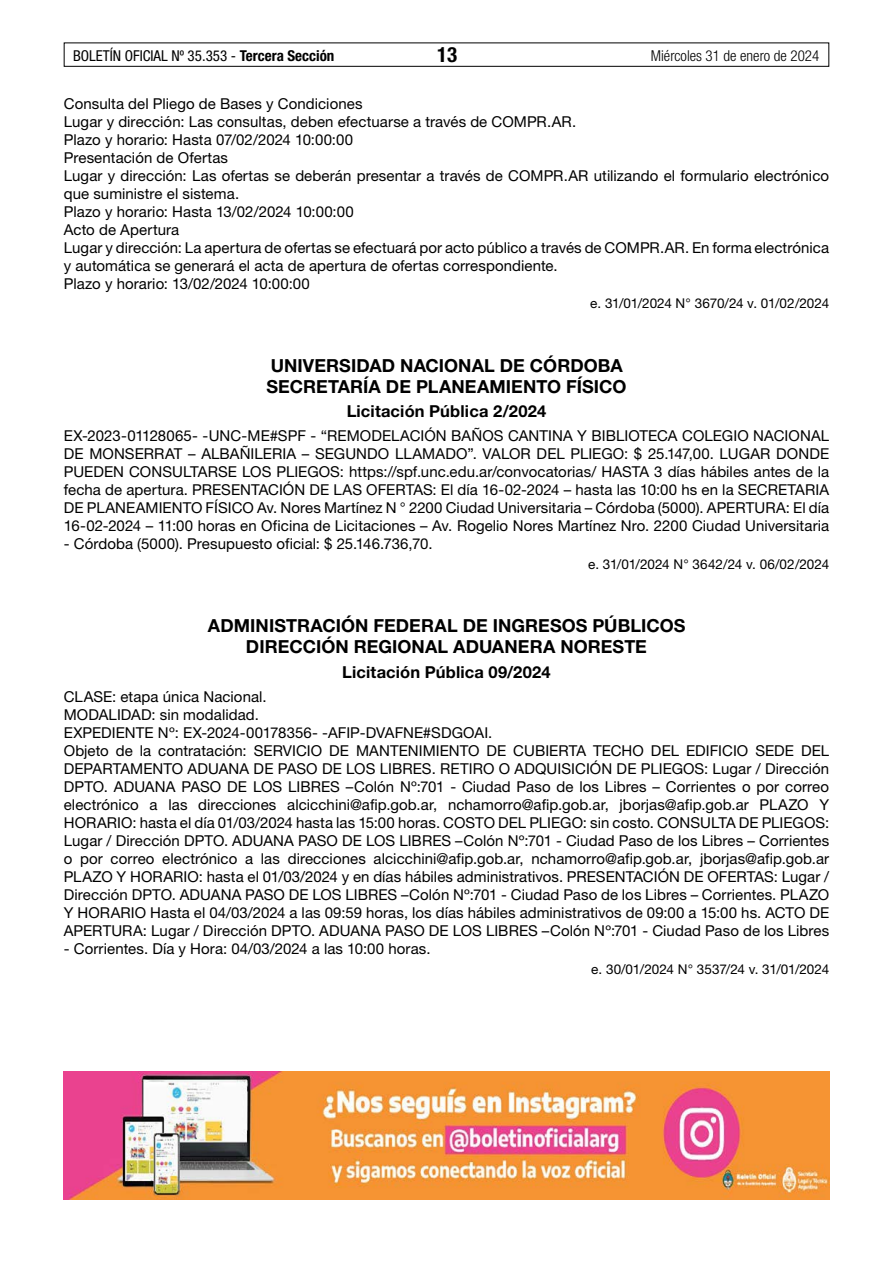
<style>
.page{position:relative;width:893px;height:1263px;background:#fff}
.page>*{position:absolute;margin:0;border:0;box-sizing:border-box;transform-origin:0 0}
.t1{font:700 condensed 21px "Helvetica Neue LT Std";color:#000}
.t2{font:700 18px/21px "Helvetica Neue LT Std";letter-spacing:.005em;color:#000}
.t3{font:700 16.5px "Helvetica Neue LT Std";letter-spacing:.01em;color:#000}
.t4{font:15px/18px "Helvetica Neue LT Std";letter-spacing:.005em;color:#000}
.t5{font:condensed 15px "Helvetica Neue LT Std";color:#000}
.t6{font:300 condensed 15px "Helvetica Neue LT Std";color:#000}
.t7{font:13.5px "Helvetica Neue LT Std";letter-spacing:-.005em;color:#000}
.s1{font-weight:700}
.s2{color:#fff}
</style>
<div class="page">
<div style="left:64px;top:43px;width:765px;height:24px;border:1px solid #000"></div>
<img style="left:64px;top:1072px;width:765px;height:127px">
<p class="t5" style="left:73px;top:47px;width:263px">BOLETÍN OFICIAL Nº 35.353 - <span class="s1">Tercera Sección</span></p>
<h1 class="t1" style="left:437px;top:42px;width:22px">13</h1>
<p class="t6" style="left:651px;top:47px;width:170px">Miércoles 31 de enero de 2024</p>
<p class="t4" style="left:64px;top:94px;width:767px">Consulta del Pliego de Bases y Condiciones<br>Lugar y dirección: Las consultas, deben efectuarse a través de COMPR.AR.<br>Plazo y horario: Hasta 07/02/2024 10:00:00<br>Presentación de Ofertas<br>Lugar y dirección: Las ofertas se deberán presentar a través de COMPR.AR utilizando el formulario electrónico que suministre el sistema.<br>Plazo y horario: Hasta 13/02/2024 10:00:00<br>Acto de Apertura<br>Lugar y dirección: La apertura de ofertas se efectuará por acto público a través de COMPR.AR. En forma electrónica y automática se generará el acta de apertura de ofertas correspondiente.<br>Plazo y horario: 13/02/2024 10:00:00</p>
<p class="t7" style="left:590px;top:295px;width:240px">e. 31/01/2024 N° 3670/24 v. 01/02/2024</p>
<p class="t2" style="left:266px;top:354px;width:370px">UNIVERSIDAD NACIONAL DE CÓRDOBA <span class="s2">-<br></span>SECRETARÍA DE PLANEAMIENTO FÍSICO</p>
<p class="t3" style="left:347px;top:401px;width:201px">Licitación Pública 2/2024</p>
<p class="t4" style="left:64px;top:427px;width:767px;text-align:justify">EX-2023-01128065- -UNC-ME#SPF - “REMODELACIÓN BAÑOS CANTINA Y BIBLIOTECA COLEGIO NACIONAL DE MONSERRAT – ALBAÑILERIA – SEGUNDO LLAMADO”. VALOR DEL PLIEGO: $ 25.147,00. LUGAR DONDE PUEDEN CONSULTARSE LOS PLIEGOS: https://spf.unc.edu.ar/convocatorias/ HASTA 3 días hábiles antes de la fecha de apertura. PRESENTACIÓN DE LAS OFERTAS: El día 16-02-2024 – hasta las 10:00 hs en la SECRETARIA DE PLANEAMIENTO FÍSICO Av. Nores Martínez N ° 2200 Ciudad Universitaria – Córdoba (5000). APERTURA: El día 16-02-2024 – 11:00 horas en Oficina de Licitaciones – Av. Rogelio Nores Martínez Nro. 2200 Ciudad Universitaria</p>
<p class="t4" style="left:64px;top:535px;width:370px">- Córdoba (5000). Presupuesto oficial: $ 25.146.736,70.</p>
<p class="t7" style="left:588px;top:556px;width:243px">e. 31/01/2024 N° 3642/24 v. 06/02/2024</p>
<p class="t2" style="left:246px;top:615px;width:453px;text-indent:-38px">ADMINISTRACIÓN FEDERAL DE INGRESOS PÚBLICOS <span class="s2">-<br></span>DIRECCIÓN REGIONAL ADUANERA NORESTE</p>
<p class="t3" style="left:342px;top:662px;width:210px">Licitación Pública 09/2024</p>
<p class="t4" style="left:64px;top:688px;width:767px">CLASE: etapa única Nacional.<br>MODALIDAD: sin modalidad.<br>EXPEDIENTE Nº: EX-2024-00178356- -AFIP-DVAFNE#SDGOAI.<br>Objeto de la contratación: SERVICIO DE MANTENIMIENTO DE CUBIERTA TECHO DEL EDIFICIO SEDE DEL DEPARTAMENTO ADUANA DE PASO DE LOS LIBRES. RETIRO O ADQUISICIÓN DE PLIEGOS: Lugar / Dirección DPTO. ADUANA PASO DE LOS LIBRES –Colón Nº:701 - Ciudad Paso de los Libres – Corrientes o por correo electrónico a las direcciones alcicchini@afip.gob.ar, nchamorro@afip.gob.ar, jborjas@afip.gob.ar PLAZO Y HORARIO: hasta el día 01/03/2024 hasta las 15:00 horas. COSTO DEL PLIEGO: sin costo. CONSULTA DE PLIEGOS:<br>Lugar / Dirección DPTO. ADUANA PASO DE LOS LIBRES –Colón Nº:701 - Ciudad Paso de los Libres – Corrientes o por correo electrónico a las direcciones alcicchini@afip.gob.ar, nchamorro@afip.gob.ar, jborjas@afip.gob.ar PLAZO Y HORARIO: hasta el 01/03/2024 y en días hábiles administrativos. PRESENTACIÓN DE OFERTAS: Lugar / Dirección DPTO. ADUANA PASO DE LOS LIBRES –Colón Nº:701 - Ciudad Paso de los Libres – Corrientes. PLAZO Y HORARIO Hasta el 04/03/2024 a las 09:59 horas, los días hábiles administrativos de 09:00 a 15:00 hs. ACTO DE APERTURA: Lugar / Dirección DPTO. ADUANA PASO DE LOS LIBRES –Colón Nº:701 - Ciudad Paso de los Libres</p>
<p class="t4" style="left:64px;top:940px;width:368px">- Corrientes. Día y Hora: 04/03/2024 a las 10:00 horas.</p>
<p class="t7" style="left:591px;top:961px;width:239px">e. 30/01/2024 N° 3537/24 v. 31/01/2024</p>
</div>
